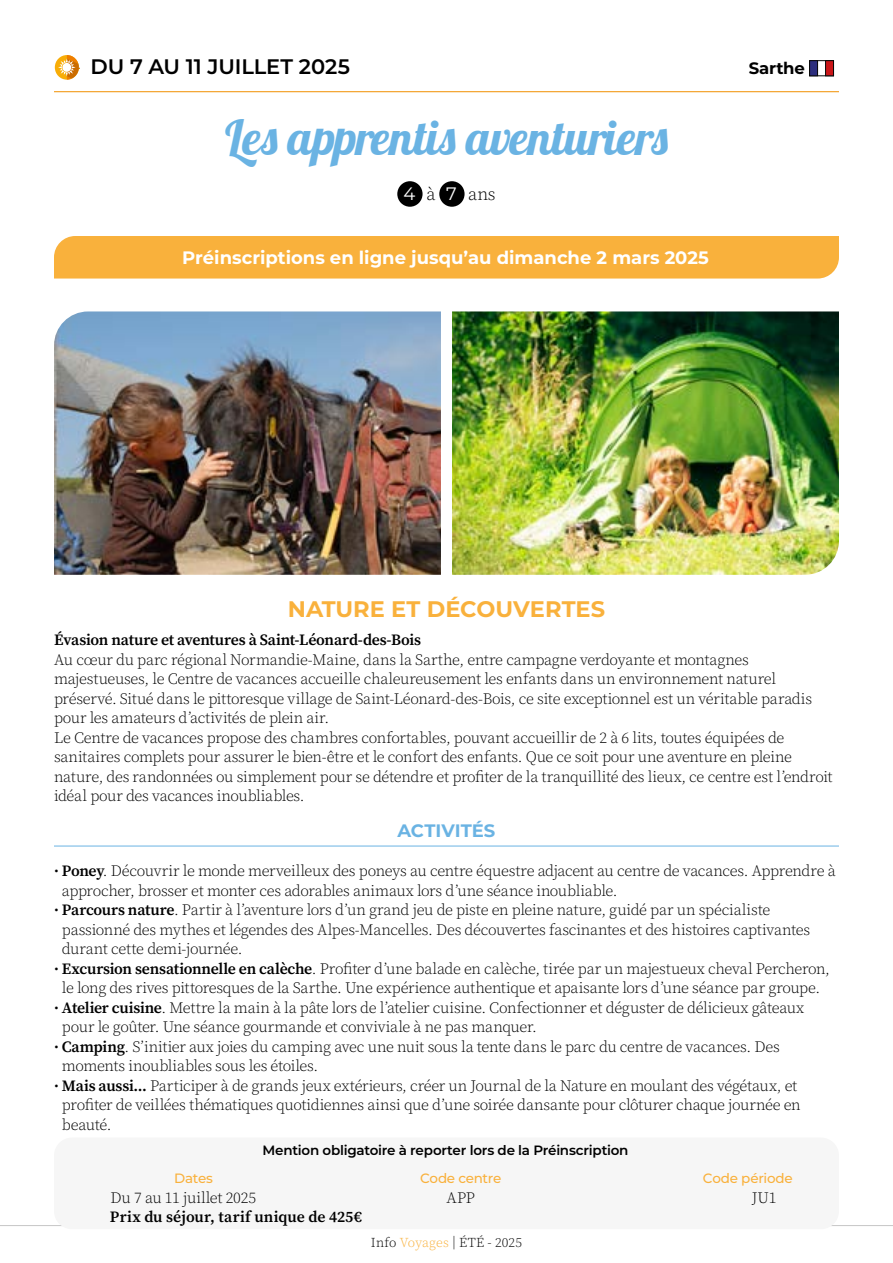
<style>
.page{position:relative;width:893px;height:1263px;background:#fff}
.page>*{position:absolute;margin:0;border:0;box-sizing:border-box;transform-origin:0 0}
.t1{font:48px "Lobster";letter-spacing:-.005em;color:#6ab3e3}
.t2{font:700 22.5px "Montserrat";color:#f9b13c}
.t3{font:600 21px "Montserrat";letter-spacing:-.005em;color:#000}
.t4{font:700 18px "Montserrat";color:#fff}
.t5{font:700 18px "Montserrat";color:#6ab3e3}
.t6{font:300 18px "Source Serif 4";color:#000}
.t7{font:700 16.5px "Montserrat";letter-spacing:-.015em;color:#000}
.t8{font:300 15.75px/19.5px "Source Serif 4";letter-spacing:-.02em;color:#000}
.t9{font:600 15.75px "Source Serif 4";letter-spacing:-.01em;color:#000}
.t10{font:600 13.5px "Montserrat";letter-spacing:-.015em;color:#000}
.t11{font:500 13.5px "Montserrat";letter-spacing:-.02em;color:#f9b13c}
.t12{font:300 13.5px "Source Serif 4";letter-spacing:.015em;color:#000}
.s1{font-family:"Montserrat";font-weight:400;color:#fff}
.s2{font-weight:600}
.s3{color:#f9b13c}
</style>
<div class="page">
<hr style="left:0;top:1225px;width:893px;height:1px;background:#c6c6c6">
<hr style="left:54px;top:846px;width:785px;height:1px;background:#6ab3e3">
<hr style="left:54px;top:91px;width:785px;height:1px;background:#f19000">
<svg style="left:809px;top:60px;width:25px;height:16px"></svg>
<div style="left:810px;top:61px;width:23px;height:15px;background:#fff"></div>
<div style="left:810px;top:61px;width:8px;height:15px;background:#2c2d7d"></div>
<div style="left:810px;top:61px;width:8px;height:15px;border:1px solid #080808"></div>
<div style="left:825px;top:61px;width:8px;height:15px;background:#ca1618;border:1px solid #080808"></div>
<div style="left:397px;top:181px;width:26px;height:26px;background:#000;border-radius:50%"></div>
<div style="left:439px;top:181px;width:26px;height:26px;background:#000;border-radius:50%"></div>
<img style="left:452px;top:311px;width:387px;height:264px">
<img style="left:54px;top:311px;width:387px;height:264px">
<div style="left:54px;top:236px;width:785px;height:43px;background:#f9b13c"></div>
<div style="left:54px;top:1137px;width:785px;height:92px;background:#f6f6f6;border-radius:18px"></div>
<div style="left:55px;top:55px;width:24px;height:24px;background:#f8ad07;border-radius:50%"></div>
<svg style="left:58px;top:55px;width:22px;height:24px"></svg>
<h3 class="t3" style="left:90px;top:52px;width:261px">DU 7 AU 11 JUILLET 2025</h3>
<p class="t7" style="left:749px;top:57px;width:58px">Sarthe</p>
<h1 class="t1" style="left:225px;top:107px;width:444px">Les apprentis aventuriers</h1>
<p class="t6" style="left:403px;top:183px;width:94px"><span class="s1">4</span> à <span class="s1">7</span> ans</p>
<p class="t4" style="left:182px;top:244px;width:528px">Préinscriptions en ligne jusqu’au dimanche 2 mars 2025</p>
<h2 class="t2" style="left:288px;top:593px;width:319px">NATURE ET DÉCOUVERTES</h2>
<p class="t9" style="left:54px;top:629px;width:369px">Évasion nature et aventures à Saint-Léonard-des-Bois</p>
<p class="t8" style="left:54px;top:650px;width:780px">Au cœur du parc régional Normandie-Maine, dans la Sarthe, entre campagne verdoyante et montagnes majestueuses, le Centre de vacances accueille chaleureusement les enfants dans un environnement naturel préservé. Situé dans le pittoresque village de Saint-Léonard-des-Bois, ce site exceptionnel est un véritable paradis pour les amateurs d’activités de plein air.<br>Le Centre de vacances propose des chambres confortables, pouvant accueillir de 2 à 6 lits, toutes équipées de sanitaires complets pour assurer le bien-être et le confort des enfants. Que ce soit pour une aventure en pleine nature, des randonnées ou simplement pour se détendre et profiter de la tranquillité des lieux, ce centre est l’endroit idéal pour des vacances inoubliables.</p>
<p class="t5" style="left:398px;top:818px;width:99px">ACTIVITÉS</p>
<p class="t8" style="left:62px;top:861px;width:775px;text-indent:-8px">• <span class="s2">Poney</span>. Découvrir le monde merveilleux des poneys au centre équestre adjacent au centre de vacances. Apprendre à approcher, brosser et monter ces adorables animaux lors d’une séance inoubliable.</p>
<p class="t8" style="left:62px;top:900px;width:750px;text-indent:-8px">• <span class="s2">Parcours nature</span>. Partir à l’aventure lors d’un grand jeu de piste en pleine nature, guidé par un spécialiste passionné des mythes et légendes des Alpes-Mancelles. Des découvertes fascinantes et des histoires captivantes durant cette demi-journée.</p>
<p class="t8" style="left:54px;top:959px;width:777px;text-align:center">• <span class="s2">Excursion sensationnelle en calèche</span>. Profiter d’une balade en calèche, tirée par un majestueux cheval Percheron, le long des rives pittoresques de la Sarthe. Une expérience authentique et apaisante lors d’une séance par groupe.</p>
<p class="t8" style="left:62px;top:998px;width:744px;text-indent:-8px">• <span class="s2">Atelier cuisine</span>. Mettre la main à la pâte lors de l’atelier cuisine. Confectionner et déguster de délicieux gâteaux pour le goûter. Une séance gourmande et conviviale à ne pas manquer.</p>
<p class="t8" style="left:62px;top:1037px;width:719px;text-indent:-8px">• <span class="s2">Camping</span>. S’initier aux joies du camping avec une nuit sous la tente dans le parc du centre de vacances. Des moments inoubliables sous les étoiles.</p>
<p class="t8" style="left:62px;top:1076px;width:740px;text-indent:-8px">• <span class="s2">Mais aussi...</span> Participer à de grands jeux extérieurs, créer un Journal de la Nature en moulant des végétaux, et profiter de veillées thématiques quotidiennes ainsi que d’une soirée dansante pour clôturer chaque journée en beauté.</p>
<p class="t10" style="left:263px;top:1141px;width:367px">Mention obligatoire à reporter lors de la Préinscription</p>
<p class="t11" style="left:174px;top:1169px;width:40px">Dates</p>
<p class="t11" style="left:420px;top:1169px;width:83px">Code centre</p>
<p class="t11" style="left:703px;top:1169px;width:91px">Code période</p>
<p class="t8" style="left:110px;top:1188px;width:147px">Du 7 au 11 juillet 2025</p>
<p class="t8" style="left:446px;top:1188px;width:30px">APP</p>
<p class="t8" style="left:752px;top:1188px;width:26px">JU1</p>
<p class="t9" style="left:110px;top:1206px;width:254px">Prix du séjour, tarif unique de 425€</p>
<p class="t12" style="left:371px;top:1234px;width:153px">Info <span class="s3">Voyages</span> | ÉTÉ - 2025</p>
</div>
